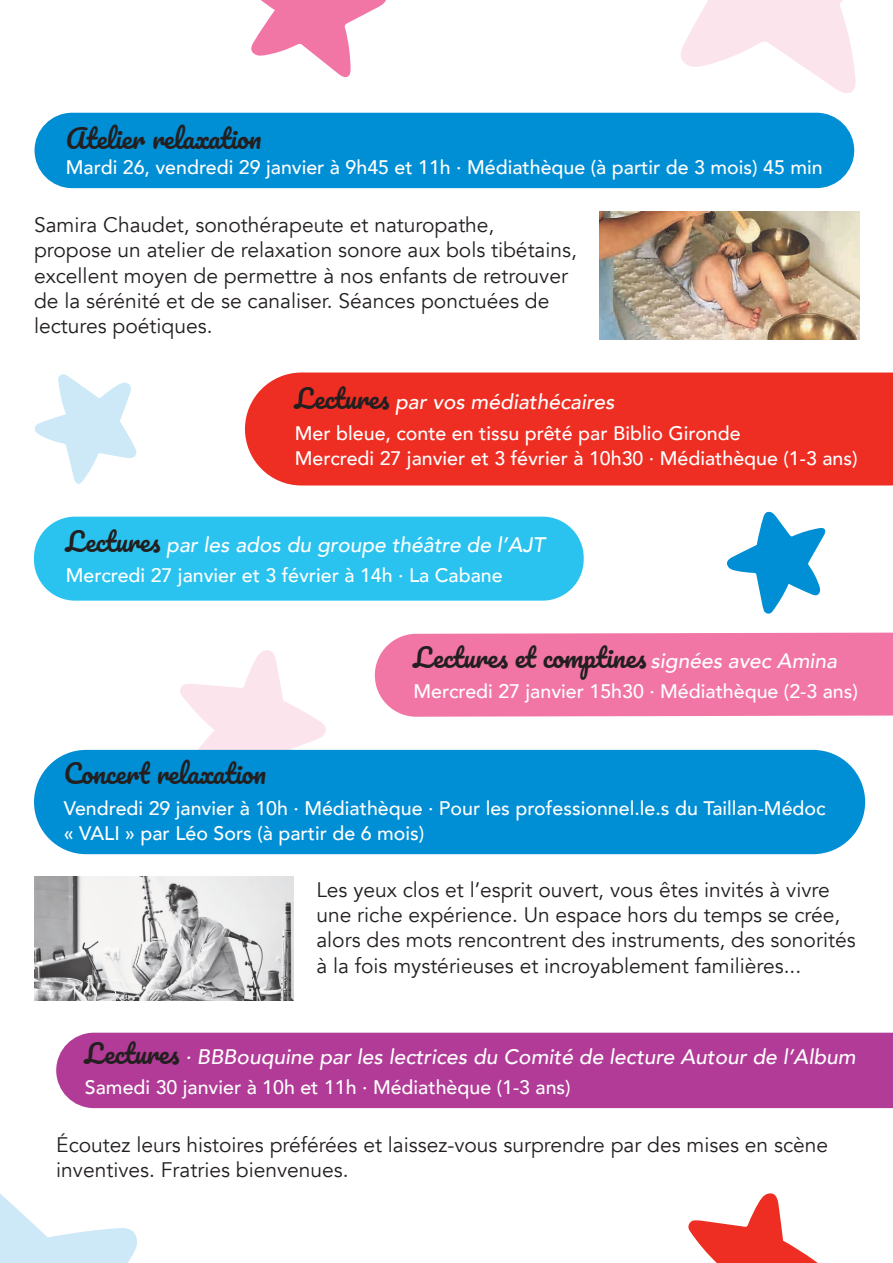
<style>
.page{position:relative;width:893px;height:1263px;background:#fff}
.page>*{position:absolute;margin:0;border:0;box-sizing:border-box;transform-origin:0 0}
.t1{font:26.1px "Pacifico";color:#231f20}
.t2{font:21px/25.2px "Avenir";color:#231f20}
.t3{font:italic 500 21px "Avenir";color:#fff}
.t4{font:500 19.65px "Avenir";color:#fff}
.s1{font-family:"Pacifico";font-weight:400;font-style:normal;font-size:26.1px;color:#231f20}
.s2{font-family:"Avenir";font-weight:500;font-style:italic;font-size:21px;color:#fff}
</style>
<div class="page">
<svg style="left:34px;top:374px;width:103px;height:110px"></svg>
<svg style="left:727px;top:511px;width:99px;height:103px"></svg>
<svg style="left:178px;top:650px;width:148px;height:100px"></svg>
<svg style="left:688px;top:1193px;width:130px;height:70px"></svg>
<svg style="left:681px;top:0;width:175px;height:93px"></svg>
<svg style="left:251px;top:0;width:135px;height:77px"></svg>
<svg style="left:0;top:1194px;width:137px;height:69px"></svg>
<div style="left:375px;top:632px;width:518px;height:85px;background:#f276a5"></div>
<div style="left:245px;top:372px;width:648px;height:113px;background:#ee2e22"></div>
<div style="left:35px;top:113px;width:819px;height:75px;background:#008ed4;border-radius:38px"></div>
<div style="left:34px;top:517px;width:550px;height:84px;background:#2ac3ef;border-radius:41px"></div>
<div style="left:34px;top:750px;width:831px;height:104px;background:#008ed4;border-radius:52px"></div>
<div style="left:56px;top:1033px;width:837px;height:75px;background:#b13b96"></div>
<img style="left:600px;top:211px;width:259px;height:128px">
<img style="left:34px;top:876px;width:260px;height:124px">
<p class="t1" style="left:66px;top:124px;width:197px">Atelier relaxation</p>
<p class="t4" style="left:66px;top:150px;width:758px">Mardi 26, vendredi 29 janvier à 9h45 et 11h · Médiathèque (à partir de 3 mois) 45 min</p>
<p class="t2" style="left:34px;top:213px;width:544px">Samira Chaudet, sonothérapeute et naturopathe, propose un atelier de relaxation sonore aux bols tibétains, excellent moyen de permettre à nos enfants de retrouver de la sérénité et de se canaliser. Séances ponctuées de lectures poétiques.</p>
<p class="t3" style="left:295px;top:389px;width:321px"><span class="s1">Lectures</span> par vos médiathécaires</p>
<p class="t4" style="left:295px;top:416px;width:447px">Mer bleue, conte en tissu prêté par Biblio Gironde</p>
<p class="t4" style="left:295px;top:441px;width:564px">Mercredi 27 janvier et 3 février à 10h30 · Médiathèque (1-3 ans)</p>
<p class="t3" style="left:66px;top:532px;width:480px"><span class="s1">Lectures</span> par les ados du groupe théâtre de l’AJT</p>
<p class="t4" style="left:66px;top:558px;width:438px">Mercredi 27 janvier et 3 février à 14h · La Cabane</p>
<p class="t1" style="left:414px;top:643px;width:425px">Lectures et comptines <span class="s2">signées avec Amina</span></p>
<p class="t4" style="left:414px;top:674px;width:446px">Mercredi 27 janvier 15h30 · Médiathèque (2-3 ans)</p>
<p class="t1" style="left:64px;top:760px;width:204px">Concert relaxation</p>
<p class="t4" style="left:64px;top:791px;width:763px">Vendredi 29 janvier à 10h · Médiathèque · Pour les professionnel.le.s du Taillan-Médoc</p>
<p class="t4" style="left:64px;top:816px;width:362px">« VALI » par Léo Sors (à partir de 6 mois)</p>
<p class="t2" style="left:316px;top:877px;width:541px">Les yeux clos et l’esprit ouvert, vous êtes invités à vivre une riche expérience. Un espace hors du temps se crée, alors des mots rencontrent des instruments, des sonorités à la fois mystérieuses et incroyablement familières...</p>
<p class="t3" style="left:85px;top:1044px;width:772px"><span class="s1">Lectures</span> · BBBouquine par les lectrices du Comité de lecture Autour de l’Album</p>
<p class="t4" style="left:85px;top:1070px;width:487px">Samedi 30 janvier à 10h et 11h · Médiathèque (1-3 ans)</p>
<p class="t2" style="left:56px;top:1132px;width:773px">Écoutez leurs histoires préférées et laissez-vous surprendre par des mises en scène inventives. Fratries bienvenues.</p>
</div>
